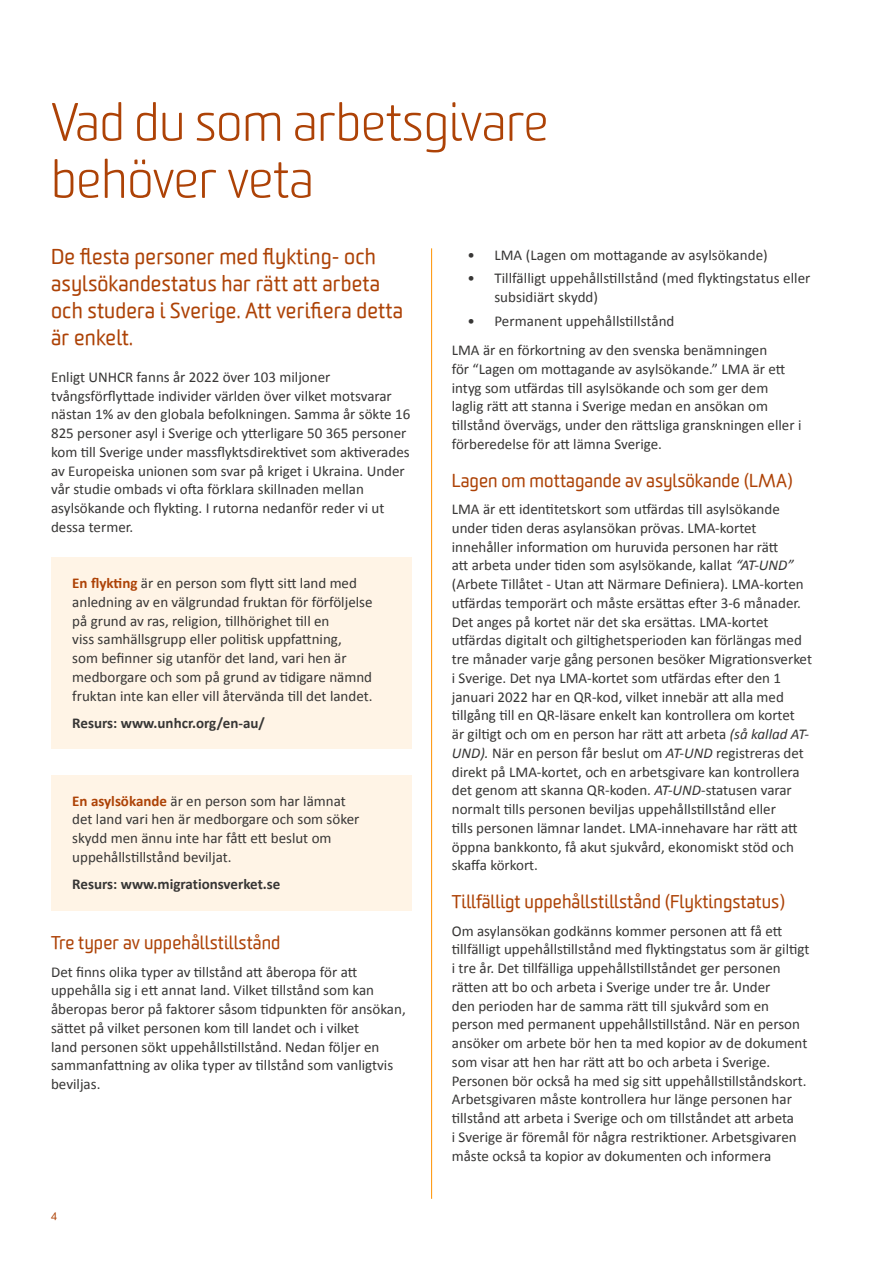
<style>
.page{position:relative;width:893px;height:1263px;background:#fff}
.page>*{position:absolute;margin:0;border:0;box-sizing:border-box;transform-origin:0 0}
.t1{font:300 51px/57px "Worldly";color:#ad4206}
.t2{font:21px/27px "Worldly";letter-spacing:.01em;color:#ad4206}
.t3{font:18px "Worldly";letter-spacing:.005em;color:#ad4206}
.t4{font:15px/18.8px "Calibri";color:#373635}
.t5{font:700 15px "Calibri";color:#373635}
.t6{font:10.5px "Worldly";color:#ad4206}
.s1{font-weight:700;color:#ad4206}
.s2{font-style:italic}
</style>
<div class="page">
<hr style="left:431px;top:248px;width:1px;height:951px;background:#ff9300">
<div style="left:51px;top:557px;width:360px;height:192px;background:#fff4e6"></div>
<div style="left:51px;top:775px;width:360px;height:135px;background:#fff4e6"></div>
<h1 class="t1" style="left:51px;top:95px;width:499px">Vad du som arbetsgivare behöver veta</h1>
<h2 class="t2" style="left:51px;top:244px;width:353px">De flesta personer med flykting- och asylsökandestatus har rätt att arbeta och studera i Sverige. Att verifiera detta är enkelt.</h2>
<p class="t4" style="left:51px;top:367px;width:361px">Enligt UNHCR fanns år 2022 över 103 miljoner tvångsförflyttade individer världen över vilket motsvarar nästan 1% av den globala befolkningen. Samma år sökte 16<br>825 personer asyl i Sverige och ytterligare 50 365 personer kom till Sverige under massflyktsdirektivet som aktiverades av Europeiska unionen som svar på kriget i Ukraina. Under vår studie ombads vi ofta förklara skillnaden mellan asylsökande och flykting. I rutorna nedanför reder vi ut dessa termer.</p>
<p class="t4" style="left:72px;top:573px;width:302px"><span class="s1">En flykting</span> är en person som flytt sitt land med anledning av en välgrundad fruktan för förföljelse på grund av ras, religion, tillhörighet till en<br>viss samhällsgrupp eller politisk uppfattning,<br>som befinner sig utanför det land, vari hen är medborgare och som på grund av tidigare nämnd fruktan inte kan eller vill återvända till det landet.</p>
<p class="t5" style="left:72px;top:712px;width:194px">Resurs: www.unhcr.org/en-au/</p>
<p class="t4" style="left:72px;top:791px;width:289px"><span class="s1">En asylsökande</span> är en person som har lämnat det land vari hen är medborgare och som söker skydd men ännu inte har fått ett beslut om uppehållstillstånd beviljat.</p>
<p class="t5" style="left:72px;top:873px;width:210px">Resurs: www.migrationsverket.se</p>
<p class="t3" style="left:51px;top:932px;width:231px">Tre typer av uppehållstillstånd</p>
<p class="t4" style="left:51px;top:962px;width:356px">Det finns olika typer av tillstånd att åberopa för att uppehålla sig i ett annat land. Vilket tillstånd som kan åberopas beror på faktorer såsom tidpunkten för ansökan, sättet på vilket personen kom till landet och i vilket<br>land personen sökt uppehållstillstånd. Nedan följer en sammanfattning av olika typer av tillstånd som vanligtvis beviljas.</p>
<p class="t6" style="left:51px;top:1210px;width:7px">4</p>
<p class="t4" style="left:467px;top:245px;width:302px">• LMA (Lagen om mottagande av asylsökande)</p>
<p class="t4" style="left:494px;top:268px;width:318px;text-indent:-27px">• Tillfälligt uppehållstillstånd (med flyktingstatus eller subsidiärt skydd)</p>
<p class="t4" style="left:452px;top:306px;width:317px;line-height:29.4px;text-indent:16px">• Permanent uppehållstillstånd<br>LMA är en förkortning av den svenska benämningen</p>
<p class="t4" style="left:452px;top:359px;width:351px">för “Lagen om mottagande av asylsökande.” LMA är ett intyg som utfärdas till asylsökande och som ger dem laglig rätt att stanna i Sverige medan en ansökan om tillstånd övervägs, under den rättsliga granskningen eller i förberedelse för att lämna Sverige.</p>
<p class="t3" style="left:452px;top:469px;width:342px">Lagen om mottagande av asylsökande (LMA)</p>
<p class="t4" style="left:452px;top:499px;width:362px">LMA är ett identitetskort som utfärdas till asylsökande under tiden deras asylansökan prövas. LMA-kortet innehåller information om huruvida personen har rätt<br>att arbeta under tiden som asylsökande, kallat <span class="s2">“AT-UND” </span>(Arbete Tillåtet - Utan att Närmare Definiera). LMA-korten utfärdas temporärt och måste ersättas efter 3-6 månader.<br>Det anges på kortet när det ska ersättas. LMA-kortet utfärdas digitalt och giltighetsperioden kan förlängas med tre månader varje gång personen besöker Migrationsverket i Sverige. Det nya LMA-kortet som utfärdas efter den 1 januari 2022 har en QR-kod, vilket innebär att alla med tillgång till en QR-läsare enkelt kan kontrollera om kortet<br>är giltigt och om en person har rätt att arbeta <span class="s2">(så kallad AT-UND).</span> När en person får beslut om <span class="s2">AT-UND</span> registreras det direkt på LMA-kortet, och en arbetsgivare kan kontrollera det genom att skanna QR-koden. <span class="s2">AT-UND</span>-statusen varar normalt tills personen beviljas uppehållstillstånd eller<br>tills personen lämnar landet. LMA-innehavare har rätt att öppna bankkonto, få akut sjukvård, ekonomiskt stöd och skaffa körkort.</p>
<p class="t3" style="left:452px;top:891px;width:334px">Tillfälligt uppehållstillstånd (Flyktingstatus)</p>
<p class="t4" style="left:452px;top:921px;width:359px">Om asylansökan godkänns kommer personen att få ett tillfälligt uppehållstillstånd med flyktingstatus som är giltigt i tre år. Det tillfälliga uppehållstillståndet ger personen rätten att bo och arbeta i Sverige under tre år. Under<br>den perioden har de samma rätt till sjukvård som en person med permanent uppehållstillstånd. När en person ansöker om arbete bör hen ta med kopior av de dokument som visar att hen har rätt att bo och arbeta i Sverige.<br>Personen bör också ha med sig sitt uppehållstillståndskort.<br>Arbetsgivaren måste kontrollera hur länge personen har tillstånd att arbeta i Sverige och om tillståndet att arbeta<br>i Sverige är föremål för några restriktioner. Arbetsgivaren måste också ta kopior av dokumenten och informera</p>
</div>
